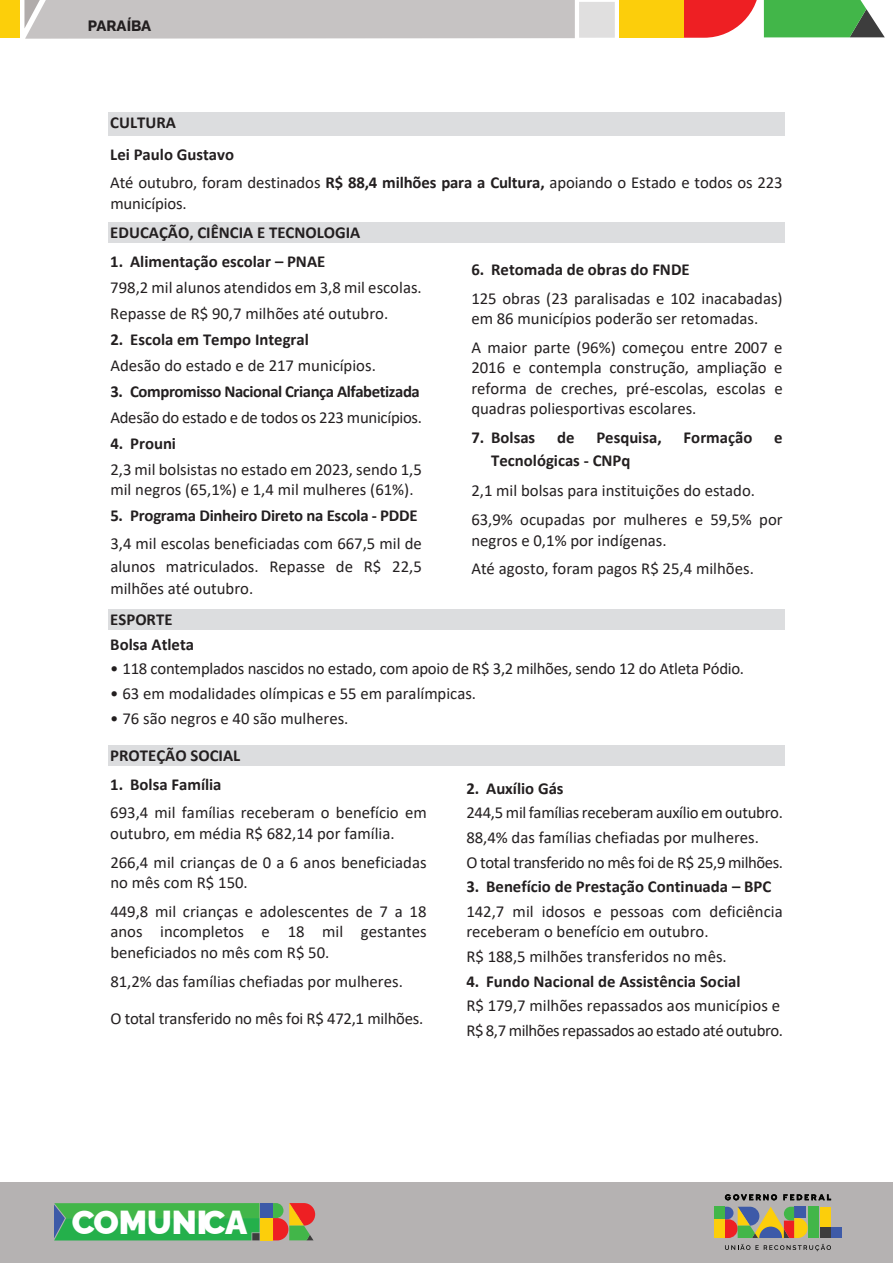
<style>
.page{position:relative;width:893px;height:1263px;background:#fff}
.page>*{position:absolute;margin:0;border:0;box-sizing:border-box;transform-origin:0 0}
.t1{font:900 33.15px "Rawline";color:#fff}
.t2{font:16.8px/20.4px "Calibri";color:#231f20}
.t3{font:700 16.8px/32px "Calibri";color:#231f20}
.t4{font:16.8px/24.6px "Calibri";letter-spacing:-.02em;color:#231f20}
.t5{font:700 16.8px "Calibri";letter-spacing:-.025em;color:#231f20}
.t6{font:800 15px "Rawline";color:#231f20}
.s1{font-weight:700}
</style>
<div class="page">
<div style="left:0;top:1182px;width:893px;height:81px;background:#b5b2b2"></div>
<div style="left:260px;top:1203px;width:13px;height:15px;background:#3d5aa8"></div>
<div style="left:260px;top:1218px;width:13px;height:22px;background:#fcce0b"></div>
<svg style="left:54px;top:1203px;width:205px;height:37px;background:#32b04d"></svg>
<svg style="left:273px;top:1203px;width:42px;height:38px"></svg>
<div style="left:252px;top:1233px;width:7px;height:7px;background:#3d3d3d"></div>
<div style="left:831px;top:1227px;width:11px;height:11px;background:#3d5aa8"></div>
<div style="left:714px;top:1207px;width:11px;height:12px;background:#42b649"></div>
<div style="left:714px;top:1219px;width:11px;height:19px;background:#fcce0b"></div>
<svg style="left:725px;top:1194px;width:52px;height:6px"></svg>
<svg style="left:783px;top:1194px;width:48px;height:6px"></svg>
<svg style="left:725px;top:1207px;width:106px;height:44px"></svg>
<div style="left:108px;top:112px;width:677px;height:23px;background:#dcdddf"></div>
<div style="left:108px;top:222px;width:677px;height:20px;background:#dcdddf"></div>
<div style="left:108px;top:609px;width:677px;height:21px;background:#dcdddf"></div>
<div style="left:108px;top:745px;width:677px;height:20px;background:#dcdddf"></div>
<div style="left:24px;top:0;width:551px;height:39px;background:#c6c3c3"></div>
<div style="left:579px;top:2px;width:36px;height:36px;background:#e0dfdf"></div>
<div style="left:0;top:0;width:20px;height:38px;background:#fccf0a"></div>
<div style="left:619px;top:0;width:64px;height:38px;background:#fcce0b"></div>
<svg style="left:683px;top:0;width:202px;height:38px"></svg>
<p class="t6" style="left:88px;top:14px;width:65px">PARAÍBA</p>
<p class="t3" style="left:110px;top:106px;width:125px">CULTURA<br>Lei Paulo Gustavo</p>
<p class="t2" style="left:110px;top:172px;width:674px">Até outubro, foram destinados <span class="s1">R$ 88,4 milhões para a Cultura,</span> apoiando o Estado e todos os 223 municípios.</p>
<p class="t3" style="left:110px;top:216px;width:252px">EDUCAÇÃO, CIÊNCIA E TECNOLOGIA</p>
<p class="t3" style="left:110px;top:245px;width:216px">1. Alimentação escolar – PNAE</p>
<p class="t2" style="left:110px;top:273px;width:313px;line-height:26.1px">798,2 mil alunos atendidos em 3,8 mil escolas.<br>Repasse de R$ 90,7 milhões até outubro.</p>
<p class="t3" style="left:110px;top:323px;width:200px">2. Escola em Tempo Integral</p>
<p class="t2" style="left:110px;top:354px;width:267px">Adesão do estado e de 217 municípios.</p>
<p class="t5" style="left:110px;top:379px;width:311px">3. Compromisso Nacional Criança Alfabetizada</p>
<p class="t2" style="left:110px;top:406px;width:313px">Adesão do estado e de todos os 223 municípios.</p>
<p class="t3" style="left:110px;top:427px;width:67px">4. Prouni</p>
<p class="t2" style="left:110px;top:458px;width:313px">2,3 mil bolsistas no estado em 2023, sendo 1,5 mil negros (65,1%) e 1,4 mil mulheres (61%).</p>
<p class="t3" style="left:110px;top:499px;width:309px">5. Programa Dinheiro Direto na Escola - PDDE</p>
<p class="t2" style="left:110px;top:532px;width:313px;line-height:22.5px;text-align:justify">3,4 mil escolas beneficiadas com 667,5 mil de alunos matriculados. Repasse de R$ 22,5 milhões até outubro.</p>
<p class="t3" style="left:471px;top:253px;width:220px">6. Retomada de obras do FNDE</p>
<p class="t2" style="left:471px;top:288px;width:313px">125 obras (23 paralisadas e 102 inacabadas) em 86 municípios poderão ser retomadas.</p>
<p class="t2" style="left:471px;top:337px;width:313px;text-align:justify">A maior parte (96%) começou entre 2007 e 2016 e contempla construção, ampliação e reforma de creches, pré-escolas, escolas e quadras poliesportivas escolares.</p>
<p class="t3" style="left:471px;top:421px;width:65px">7. Bolsas</p>
<p class="t3" style="left:557px;top:421px;width:19px">de</p>
<p class="t3" style="left:596px;top:421px;width:67px">Pesquisa,</p>
<p class="t3" style="left:684px;top:421px;width:70px">Formação</p>
<p class="t3" style="left:774px;top:421px;width:10px">e</p>
<p class="t3" style="left:491px;top:444px;width:141px">Tecnológicas - CNPq</p>
<p class="t2" style="left:471px;top:476px;width:313px;line-height:28.8px">2,1 mil bolsas para instituições do estado.<br>63,9% ocupadas por mulheres e 59,5% por</p>
<p class="t2" style="left:471px;top:525px;width:284px;line-height:28.8px">negros e 0,1% por indígenas.<br>Até agosto, foram pagos R$ 25,4 milhões.</p>
<p class="t3" style="left:110px;top:607px;width:85px;line-height:24.6px">ESPORTE<br>Bolsa Atleta</p>
<p class="t2" style="left:110px;top:658px;width:635px">• 118 contemplados nascidos no estado, com apoio de R$ 3,2 milhões, sendo 12 do Atleta Pódio.</p>
<p class="t2" style="left:110px;top:683px;width:367px">• 63 em modalidades olímpicas e 55 em paralímpicas.</p>
<p class="t2" style="left:110px;top:707px;width:240px">• 76 são negros e 40 são mulheres.</p>
<p class="t3" style="left:110px;top:739px;width:132px">PROTEÇÃO SOCIAL</p>
<p class="t3" style="left:110px;top:768px;width:113px">1. Bolsa Família</p>
<p class="t2" style="left:110px;top:802px;width:318px">693,4 mil famílias receberam o benefício em outubro, em média R$ 682,14 por família.</p>
<p class="t2" style="left:110px;top:851px;width:318px">266,4 mil crianças de 0 a 6 anos beneficiadas no mês com R$ 150.</p>
<p class="t2" style="left:110px;top:900px;width:318px;text-align:justify">449,8 mil crianças e adolescentes de 7 a 18 anos incompletos e 18 mil gestantes beneficiados no mês com R$ 50.</p>
<p class="t2" style="left:110px;top:970px;width:294px">81,2% das famílias chefiadas por mulheres.</p>
<p class="t2" style="left:110px;top:1007px;width:314px">O total transferido no mês foi R$ 472,1 milhões.</p>
<p class="t3" style="left:466px;top:772px;width:99px">2. Auxílio Gás</p>
<p class="t4" style="left:466px;top:800px;width:318px">244,5 mil famílias receberam auxílio em outubro.<br>88,4% das famílias chefiadas por mulheres.<br>O total transferido no mês foi de R$ 25,9 milhões.</p>
<p class="t3" style="left:466px;top:870px;width:306px">3. Benefício de Prestação Continuada – BPC</p>
<p class="t2" style="left:466px;top:900px;width:318px">142,7 mil idosos e pessoas com deficiência receberam o benefício em outubro.</p>
<p class="t2" style="left:466px;top:946px;width:262px">R$ 188,5 milhões transferidos no mês.</p>
<p class="t3" style="left:466px;top:965px;width:276px">4. Fundo Nacional de Assistência Social</p>
<p class="t4" style="left:466px;top:993px;width:318px">R$ 179,7 milhões repassados aos municípios e<br>R$ 8,7 milhões repassados ao estado até outubro.</p>
<h1 class="t1" style="left:72px;top:1197px;width:177px">COMUNICA</h1>
</div>
